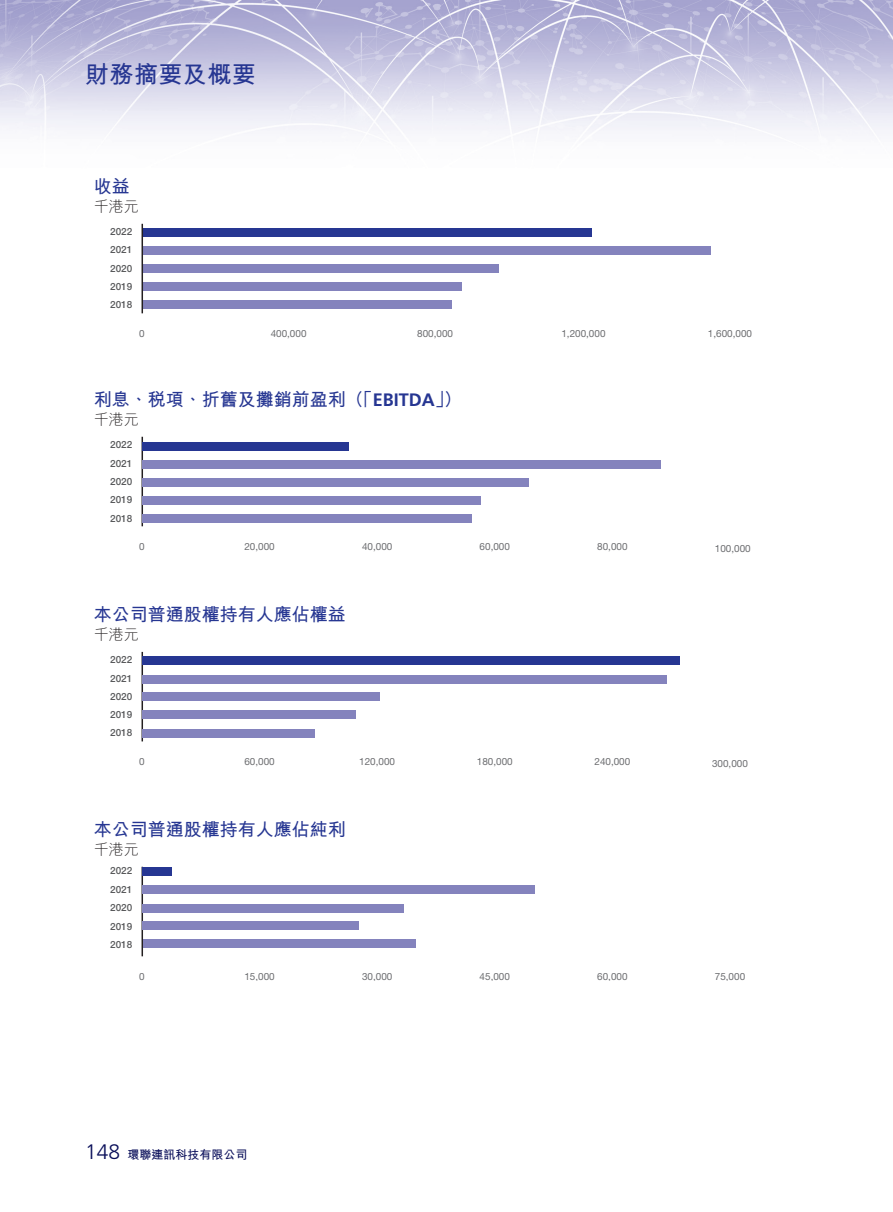
<style>
.page{position:relative;width:893px;height:1212px;background:#fff}
.page>*{position:absolute;margin:0;border:0;box-sizing:border-box;transform-origin:0 0}
.t1{font:700 24px "M Hei HK";letter-spacing:.02em;color:#263692}
.t2{font:300 21px "Frutiger LT Std";color:#090e59}
.t3{font:700 18px "M Hei HK";color:#263692}
.t4{font:300 15px "M Hei HK";color:#231f20}
.t5{font:700 12px "M Hei HK";color:#090e59}
.t6{font:9.9px "Helvetica Neue LT Std";color:#6c6d70}
.t7{font:500 9.9px/18.3px "Helvetica Neue LT Std";color:#57585a;text-align:justify}
.s1{font-family:"Frutiger LT Std"}
</style>
<div class="page">
<img style="left:0;top:0;width:893px;height:957px">
<div style="left:142px;top:228px;width:449px;height:9px;background:#263692"></div>
<div style="left:142px;top:246px;width:569px;height:9px;background:#8483bd"></div>
<div style="left:142px;top:264px;width:356px;height:9px;background:#8483bd"></div>
<div style="left:142px;top:282px;width:320px;height:9px;background:#8483bd"></div>
<div style="left:142px;top:300px;width:310px;height:9px;background:#8483bd"></div>
<hr style="left:142px;top:224px;width:1px;height:89px;background:#231f20">
<hr style="left:142px;top:652px;width:1px;height:89px;background:#231f20">
<div style="left:142px;top:656px;width:538px;height:9px;background:#263692"></div>
<div style="left:142px;top:675px;width:525px;height:8px;background:#8483bd"></div>
<div style="left:142px;top:692px;width:238px;height:9px;background:#8483bd"></div>
<div style="left:142px;top:710px;width:214px;height:9px;background:#8483bd"></div>
<div style="left:142px;top:729px;width:172px;height:9px;background:#8483bd"></div>
<hr style="left:142px;top:867px;width:1px;height:89px;background:#231f20">
<div style="left:142px;top:867px;width:29px;height:9px;background:#263692"></div>
<div style="left:142px;top:903px;width:262px;height:9px;background:#8483bd"></div>
<div style="left:142px;top:885px;width:393px;height:9px;background:#8483bd"></div>
<div style="left:142px;top:921px;width:217px;height:9px;background:#8483bd"></div>
<div style="left:144px;top:939px;width:272px;height:9px;background:#8483bd"></div>
<hr style="left:142px;top:437px;width:1px;height:89px;background:#231f20">
<div style="left:142px;top:442px;width:206px;height:9px;background:#263692"></div>
<div style="left:142px;top:460px;width:519px;height:8px;background:#8483bd"></div>
<div style="left:142px;top:478px;width:387px;height:8px;background:#8483bd"></div>
<div style="left:142px;top:496px;width:339px;height:9px;background:#8483bd"></div>
<div style="left:142px;top:514px;width:329px;height:9px;background:#8483bd"></div>
<p class="t1" style="left:85px;top:57px;width:172px">財務摘要及概要</p>
<p class="t3" style="left:94px;top:174px;width:37px">收益</p>
<p class="t4" style="left:94px;top:199px;width:46px">千港元</p>
<p class="t7" style="left:110px;top:222px;width:24px">2022<br>2021</p>
<p class="t7" style="left:110px;top:259px;width:24px">2020<br>2019<br>2018</p>
<p class="t6" style="left:139px;top:327px;width:7px">0</p>
<p class="t6" style="left:271px;top:327px;width:37px">400,000</p>
<p class="t6" style="left:417px;top:327px;width:37px">800,000</p>
<p class="t6" style="left:561px;top:327px;width:46px">1,200,000</p>
<p class="t6" style="left:708px;top:327px;width:46px">1,600,000</p>
<p class="t3" style="left:94px;top:386px;width:370px">利息、稅項、折舊及攤銷前盈利（「<span class="s1">EBITDA</span>」）</p>
<p class="t4" style="left:94px;top:412px;width:46px">千港元</p>
<p class="t7" style="left:110px;top:435px;width:24px">2022<br>2021</p>
<p class="t7" style="left:110px;top:472px;width:24px">2020<br>2019<br>2018</p>
<p class="t6" style="left:139px;top:540px;width:7px">0</p>
<p class="t6" style="left:244px;top:540px;width:32px">20,000</p>
<p class="t6" style="left:362px;top:540px;width:32px">40,000</p>
<p class="t6" style="left:480px;top:540px;width:32px">60,000</p>
<p class="t6" style="left:597px;top:540px;width:32px">80,000</p>
<p class="t3" style="left:94px;top:602px;width:253px">本公司普通股權持有人應佔權益</p>
<p class="t4" style="left:94px;top:627px;width:46px">千港元</p>
<p class="t7" style="left:110px;top:651px;width:24px">2022</p>
<p class="t7" style="left:110px;top:669px;width:24px">2021</p>
<p class="t7" style="left:110px;top:687px;width:24px">2020<br>2019<br>2018</p>
<p class="t6" style="left:139px;top:756px;width:7px">0</p>
<p class="t6" style="left:244px;top:756px;width:32px">60,000</p>
<p class="t6" style="left:359px;top:756px;width:37px">120,000</p>
<p class="t6" style="left:477px;top:756px;width:37px">180,000</p>
<p class="t6" style="left:594px;top:756px;width:37px">240,000</p>
<p class="t3" style="left:94px;top:816px;width:253px">本公司普通股權持有人應佔純利</p>
<p class="t4" style="left:94px;top:842px;width:46px">千港元</p>
<p class="t7" style="left:110px;top:861px;width:24px">2022</p>
<p class="t7" style="left:110px;top:880px;width:24px">2021</p>
<p class="t7" style="left:110px;top:898px;width:24px">2020<br>2019<br>2018</p>
<p class="t6" style="left:715px;top:542px;width:37px">100,000</p>
<p class="t6" style="left:712px;top:758px;width:37px">300,000</p>
<p class="t6" style="left:139px;top:970px;width:7px">0</p>
<p class="t6" style="left:244px;top:970px;width:32px">15,000</p>
<p class="t6" style="left:362px;top:970px;width:32px">30,000</p>
<p class="t6" style="left:480px;top:970px;width:32px">45,000</p>
<p class="t6" style="left:597px;top:970px;width:32px">60,000</p>
<p class="t6" style="left:715px;top:970px;width:32px">75,000</p>
<p class="t2" style="left:85px;top:1140px;width:37px">148</p>
<p class="t5" style="left:128px;top:1145px;width:122px">環聯連訊科技有限公司</p>
</div>
